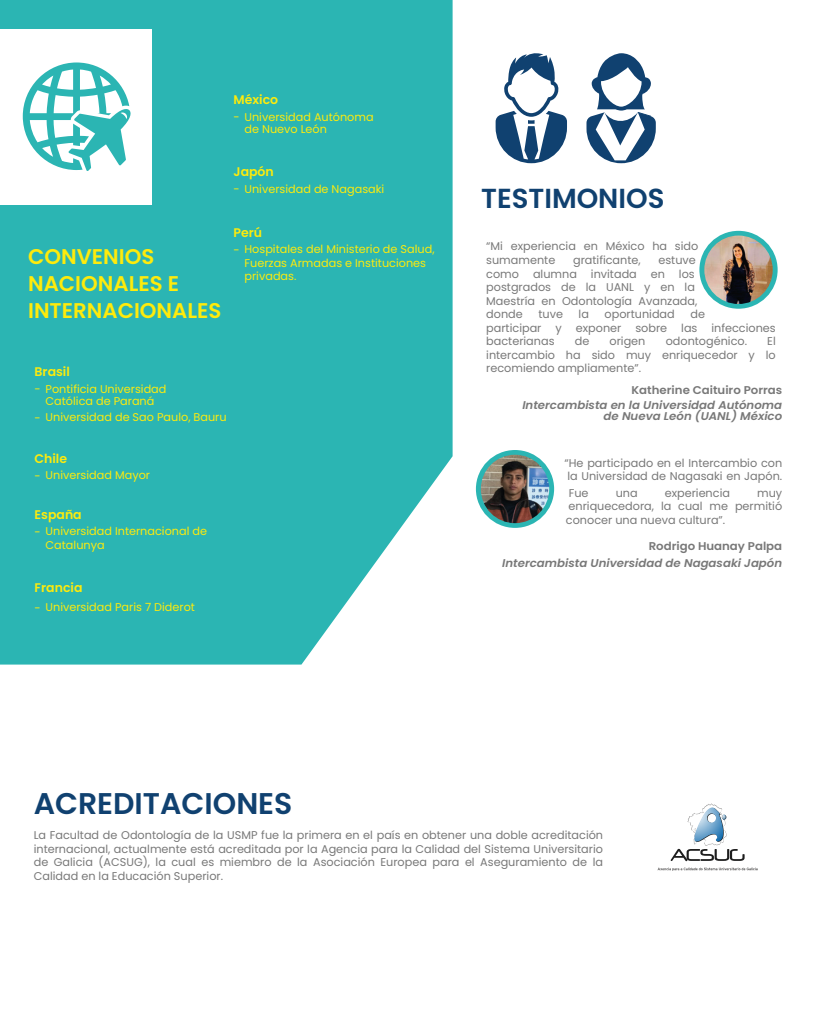
<style>
.page{position:relative;width:815px;height:1028px;background:#fff}
.page>*{position:absolute;margin:0;border:0;box-sizing:border-box;transform-origin:0 0}
.t1{font:600 29.88px "Poppins";color:#104170}
.t2{font:600 27.5px "Poppins";color:#104170}
.t3{font:600 21.25px/27px "Poppins";color:#feeb0c}
.t4{font:600 12.5px "Poppins";color:#feeb0c}
.t5{font:11.25px/13.5px "Poppins";color:#787878}
.t6{font:11.25px/13.5px "Poppins";color:#feeb0c}
.t7{font:italic 600 11.25px/11.5px "Poppins";color:#787878;text-align:right;scale:1.05 1}
.t8{font:600 11.25px "Poppins";color:#787878;scale:1.05 1}
</style>
<div class="page">
<div style="left:0;top:0;width:453px;height:664px;background:#2bb5b3"></div>
<svg style="left:657px;top:867px;width:101px;height:4px"></svg>
<svg style="left:671px;top:803px;width:74px;height:58px"></svg>
<div style="left:0;top:29px;width:152px;height:176px;background:#fff"></div>
<svg style="left:23px;top:62px;width:108px;height:109px"></svg>
<svg style="left:496px;top:53px;width:71px;height:110px"></svg>
<svg style="left:586px;top:53px;width:70px;height:110px"></svg>
<div style="left:699px;top:231px;width:79px;height:78px;background:#2bb5b3;border-radius:50%"></div>
<img style="left:704px;top:235px;width:69px;height:69px;border-radius:34px">
<svg style="left:476px;top:450px;width:78px;height:78px"></svg>
<img style="left:481px;top:455px;width:68px;height:68px;border-radius:34px">
<p class="t4" style="left:234px;top:92px;width:46px">México</p>
<p class="t6" style="left:234px;top:110px;width:142px">- Universidad Autónoma</p>
<p class="t6" style="left:244px;top:122px;width:84px">de Nuevo León</p>
<h3 class="t3" style="left:28px;top:243px;width:195px">CONVENIOS<br>NACIONALES E<br>INTERNACIONALES</h3>
<p class="t4" style="left:234px;top:165px;width:42px">Japón</p>
<p class="t6" style="left:234px;top:182px;width:152px">- Universidad de Nagasaki</p>
<p class="t4" style="left:234px;top:225px;width:30px">Perú</p>
<p class="t6" style="left:234px;top:243px;width:202px">- Hospitales del Ministerio de Salud,</p>
<p class="t6" style="left:244px;top:256px;width:183px">Fuerzas Armadas e Instituciones privadas.</p>
<p class="t4" style="left:35px;top:364px;width:37px">Brasil</p>
<p class="t6" style="left:35px;top:382px;width:133px">- Pontificia Universidad</p>
<p class="t6" style="left:35px;top:411px;width:194px">- Universidad de Sao Paulo, Bauru</p>
<p class="t6" style="left:46px;top:394px;width:110px">Católica de Paraná</p>
<p class="t4" style="left:35px;top:451px;width:34px">Chile</p>
<p class="t6" style="left:35px;top:469px;width:117px">- Universidad Mayor</p>
<p class="t4" style="left:35px;top:507px;width:49px">España</p>
<p class="t6" style="left:46px;top:524px;width:163px;text-indent:-11px">- Universidad Internacional de<br>Catalunya</p>
<p class="t4" style="left:35px;top:580px;width:49px">Francia</p>
<p class="t6" style="left:35px;top:600px;width:162px">- Universidad Paris 7 Diderot</p>
<h2 class="t2" style="left:481px;top:182px;width:185px">TESTIMONIOS</h2>
<p class="t5" style="left:486px;top:240px;width:214px">“Mi experiencia en México ha sido sumamente</p>
<p class="t5" style="left:573px;top:253px;width:69px">gratificante,</p>
<p class="t5" style="left:486px;top:253px;width:213px;text-indent:172px">estuve como alumna invitada en los postgrados de la UANL y en la<br>Maestría en Odontología Avanzada, donde</p>
<p class="t5" style="left:538px;top:307px;width:26px">tuve</p>
<p class="t5" style="left:579px;top:307px;width:12px">la</p>
<p class="t5" style="left:604px;top:307px;width:72px">oportunidad</p>
<p class="t5" style="left:486px;top:307px;width:291px;text-indent:204px">de<br>participar y exponer sobre las infecciones bacterianas</p>
<p class="t5" style="left:575px;top:334px;width:16px">de</p>
<p class="t5" style="left:609px;top:334px;width:37px">origen</p>
<p class="t5" style="left:666px;top:334px;width:83px">odontogénico.</p>
<p class="t5" style="left:486px;top:334px;width:291px;text-align:justify;text-indent:281px">El intercambio ha sido muy enriquecedor y lo recomiendo ampliamente”.</p>
<p class="t8" style="left:631px;top:383px;width:145px">Katherine Caituiro Porras</p>
<p class="t7" style="left:522px;top:399px;width:249px">Intercambista en la Universidad Autónoma de Nueva León (UANL) México</p>
<p class="t5" style="left:564px;top:456px;width:219px">“He participado en el Intercambio con la Universidad de Nagasaki en Japón.</p>
<p class="t5" style="left:569px;top:486px;width:21px">Fue</p>
<p class="t5" style="left:616px;top:486px;width:24px">una</p>
<p class="t5" style="left:665px;top:486px;width:67px">experiencia</p>
<p class="t5" style="left:566px;top:486px;width:218px;text-align:justify;text-indent:191px">muy enriquecedora, la cual me permitió conocer una nueva cultura”.</p>
<p class="t8" style="left:649px;top:539px;width:129px">Rodrigo Huanay Palpa</p>
<p class="t7" style="left:502px;top:557px;width:268px">Intercambista Universidad de Nagasaki Japón</p>
<h1 class="t1" style="left:34px;top:786px;width:260px">ACREDITACIONES</h1>
<p class="t5" style="left:34px;top:828px;width:571px;text-align:justify">La Facultad de Odontología de la USMP fue la primera en el país en obtener una doble acreditación internacional, actualmente está acreditada por la Agencia para la Calidad del Sistema Universitario de Galicia (ACSUG), la cual es miembro de la Asociación Europea para el Aseguramiento de la Calidad en la Educación Superior.</p>
</div>
